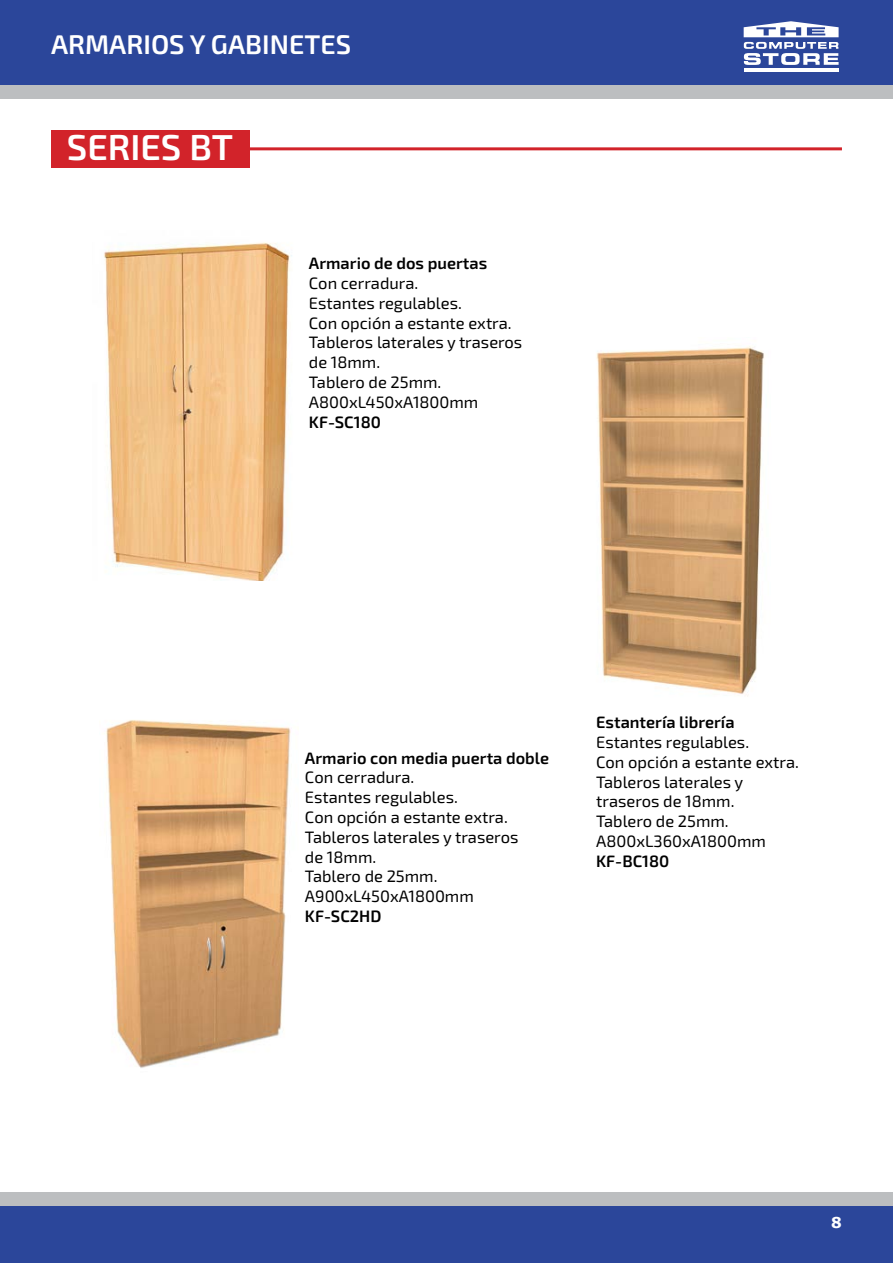
<style>
.page{position:relative;width:893px;height:1263px;background:#fff}
.page>*{position:absolute;margin:0;border:0;box-sizing:border-box;transform-origin:0 0}
.t1{font:600 36px "Exo 2";color:#fff}
.t2{font:600 27px "Exo 2";color:#fff}
.t3{font:16.5px/19.8px "Exo 2";color:#000}
.t4{font:600 16.5px "Exo 2";color:#000}
.t5{font:700 15px "Verdana";color:#fff}
</style>
<div class="page">
<div style="left:0;top:1203px;width:893px;height:60px;background:#2b469a"></div>
<div style="left:0;top:0;width:893px;height:85px;background:#2b469a"></div>
<hr style="left:744px;top:68px;width:95px;height:4px;background:#fff">
<svg style="left:744px;top:21px;width:95px;height:44px"></svg>
<div style="left:0;top:85px;width:893px;height:14px;background:#bcbec0"></div>
<div style="left:0;top:1192px;width:893px;height:13px;background:#bcbec0"></div>
<img style="left:104px;top:242px;width:188px;height:339px">
<img style="left:106px;top:720px;width:185px;height:348px">
<img style="left:596px;top:346px;width:168px;height:348px">
<hr style="left:111px;top:147px;width:731px;height:3px;background:#d2232a">
<div style="left:51px;top:130px;width:199px;height:38px;background:#d2232a"></div>
<h2 class="t2" style="left:51px;top:29px;width:302px">ARMARIOS Y GABINETES</h2>
<h1 class="t1" style="left:67px;top:126px;width:168px">SERIES BT</h1>
<p class="t4" style="left:309px;top:254px;width:180px">Armario de dos puertas</p>
<p class="t3" style="left:309px;top:274px;width:215px">Con cerradura.<br>Estantes regulables.<br>Con opción a estante extra.<br>Tableros laterales y traseros de 18mm.<br>Tablero de 25mm.<br>A800xL450xA1800mm</p>
<p class="t4" style="left:309px;top:412px;width:74px">KF-SC180</p>
<p class="t4" style="left:305px;top:748px;width:246px">Armario con media puerta doble</p>
<p class="t3" style="left:305px;top:768px;width:215px">Con cerradura.<br>Estantes regulables.<br>Con opción a estante extra.<br>Tableros laterales y traseros de 18mm.<br>Tablero de 25mm.<br>A900xL450xA1800mm</p>
<p class="t4" style="left:305px;top:906px;width:78px">KF-SC2HD</p>
<p class="t4" style="left:596px;top:712px;width:140px">Estantería librería</p>
<p class="t3" style="left:596px;top:732px;width:204px">Estantes regulables.<br>Con opción a estante extra.<br>Tableros laterales y traseros de 18mm.<br>Tablero de 25mm.<br>A800xL360xA1800mm</p>
<p class="t4" style="left:596px;top:851px;width:75px">KF-BC180</p>
<p class="t5" style="left:831px;top:1212px;width:12px">8</p>
</div>
